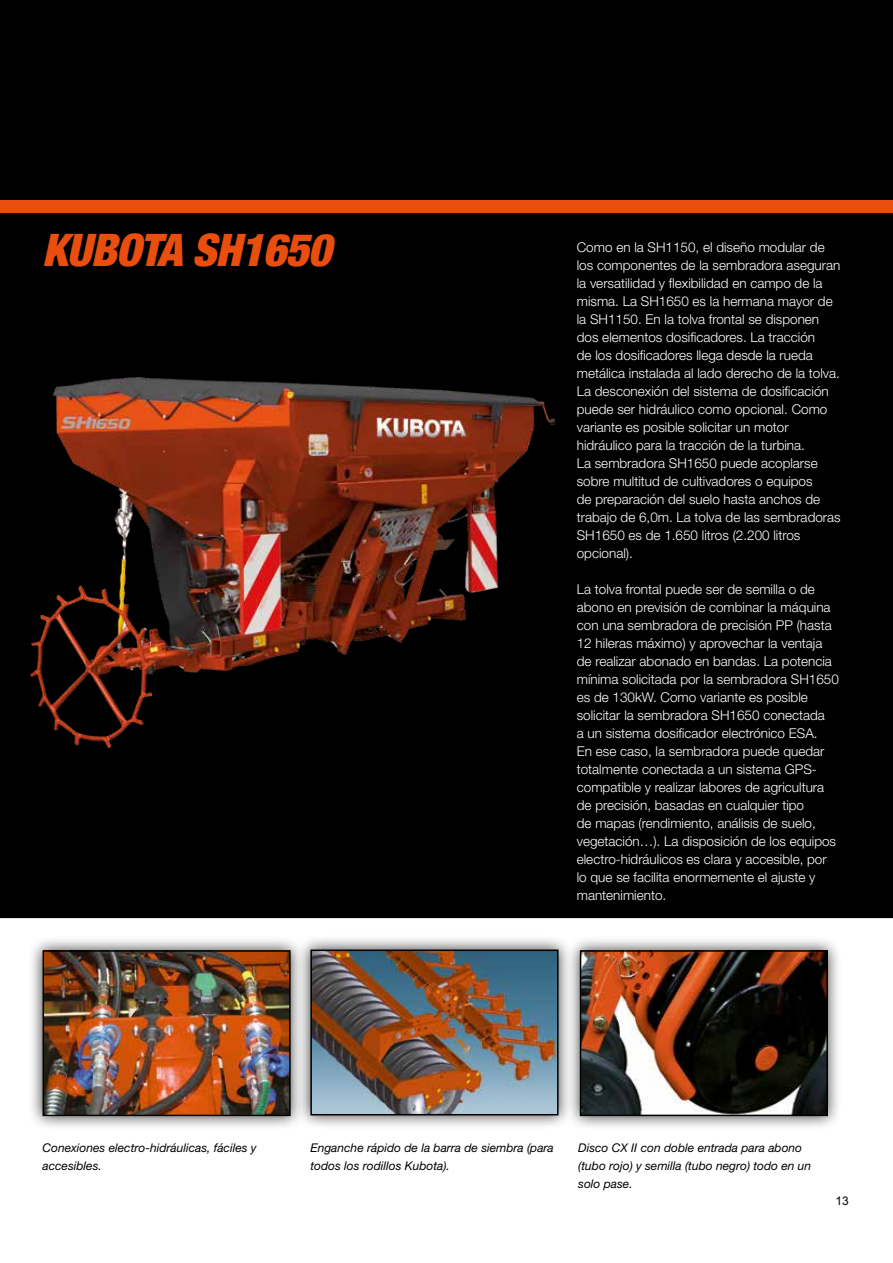
<style>
.page{position:relative;width:893px;height:1263px;background:#fff}
.page>*{position:absolute;margin:0;border:0;box-sizing:border-box;transform-origin:0 0}
.t1{font:italic 900 condensed 45px "Helvetica Neue LT Pro";color:#e94e0f}
.t2{font:300 13.5px/18px "Helvetica Neue LT Pro";color:#fff}
.t3{font:italic 12px/18px "Helvetica Neue LT Std";color:#000}
.t4{font:12px "Arial";color:#000}
</style>
<div class="page">
<div style="left:0;top:213px;width:893px;height:705px;background:#000"></div>
<div style="left:0;top:0;width:893px;height:200px;background:#000"></div>
<div style="left:0;top:200px;width:893px;height:13px;background:#e94e0f"></div>
<div style="left:28px;top:936px;width:277px;height:194px;background:#000;opacity:.75"></div>
<img style="left:46px;top:953px;width:242px;height:160px">
<div style="left:43px;top:950px;width:248px;height:166px;border:2px solid #000"></div>
<div style="left:296px;top:935px;width:277px;height:194px;background:#000;opacity:.75"></div>
<img style="left:313px;top:952px;width:243px;height:160px">
<div style="left:310px;top:949px;width:249px;height:166px;border:2px solid #000"></div>
<div style="left:565px;top:936px;width:277px;height:194px;background:#000;opacity:.75"></div>
<img style="left:583px;top:953px;width:242px;height:160px">
<div style="left:580px;top:950px;width:248px;height:166px;border:2px solid #000"></div>
<img style="left:30px;top:378px;width:525px;height:369px">
<h1 class="t1" style="left:43px;top:223px;width:302px">KUBOTA SH1650</h1>
<p class="t2" style="left:577px;top:238px;width:265px">Como en la SH1150, el diseño modular de los componentes de la sembradora aseguran la versatilidad y flexibilidad en campo de la misma. La SH1650 es la hermana mayor de la SH1150. En la tolva frontal se disponen dos elementos dosificadores. La tracción<br>de los dosificadores llega desde la rueda metálica instalada al lado derecho de la tolva.<br>La desconexión del sistema de dosificación puede ser hidráulico como opcional. Como variante es posible solicitar un motor hidráulico para la tracción de la turbina.<br>La sembradora SH1650 puede acoplarse sobre multitud de cultivadores o equipos<br>de preparación del suelo hasta anchos de trabajo de 6,0m. La tolva de las sembradoras SH1650 es de 1.650 litros (2.200 litros opcional).</p>
<p class="t2" style="left:577px;top:580px;width:264px">La tolva frontal puede ser de semilla o de abono en previsión de combinar la máquina con una sembradora de precisión PP (hasta 12 hileras máximo) y aprovechar la ventaja de realizar abonado en bandas. La potencia mínima solicitada por la sembradora SH1650 es de 130kW. Como variante es posible solicitar la sembradora SH1650 conectada<br>a un sistema dosificador electrónico ESA.<br>En ese caso, la sembradora puede quedar totalmente conectada a un sistema GPS&shy;compatible y realizar labores de agricultura de precisión, basadas en cualquier tipo<br>de mapas (rendimiento, análisis de suelo, vegetación…). La disposición de los equipos electro-hidráulicos es clara y accesible, por lo que se facilita enormemente el ajuste y mantenimiento.</p>
<p class="t3" style="left:43px;top:1139px;width:216px">Conexiones electro-hidráulicas, fáciles y accesibles.</p>
<p class="t3" style="left:310px;top:1139px;width:245px">Enganche rápido de la barra de siembra (para todos los rodillos Kubota).</p>
<p class="t3" style="left:578px;top:1139px;width:234px">Disco CX II con doble entrada para abono (tubo rojo) y semilla (tubo negro) todo en un solo pase.</p>
<p class="t4" style="left:836px;top:1193px;width:15px">13</p>
</div>
